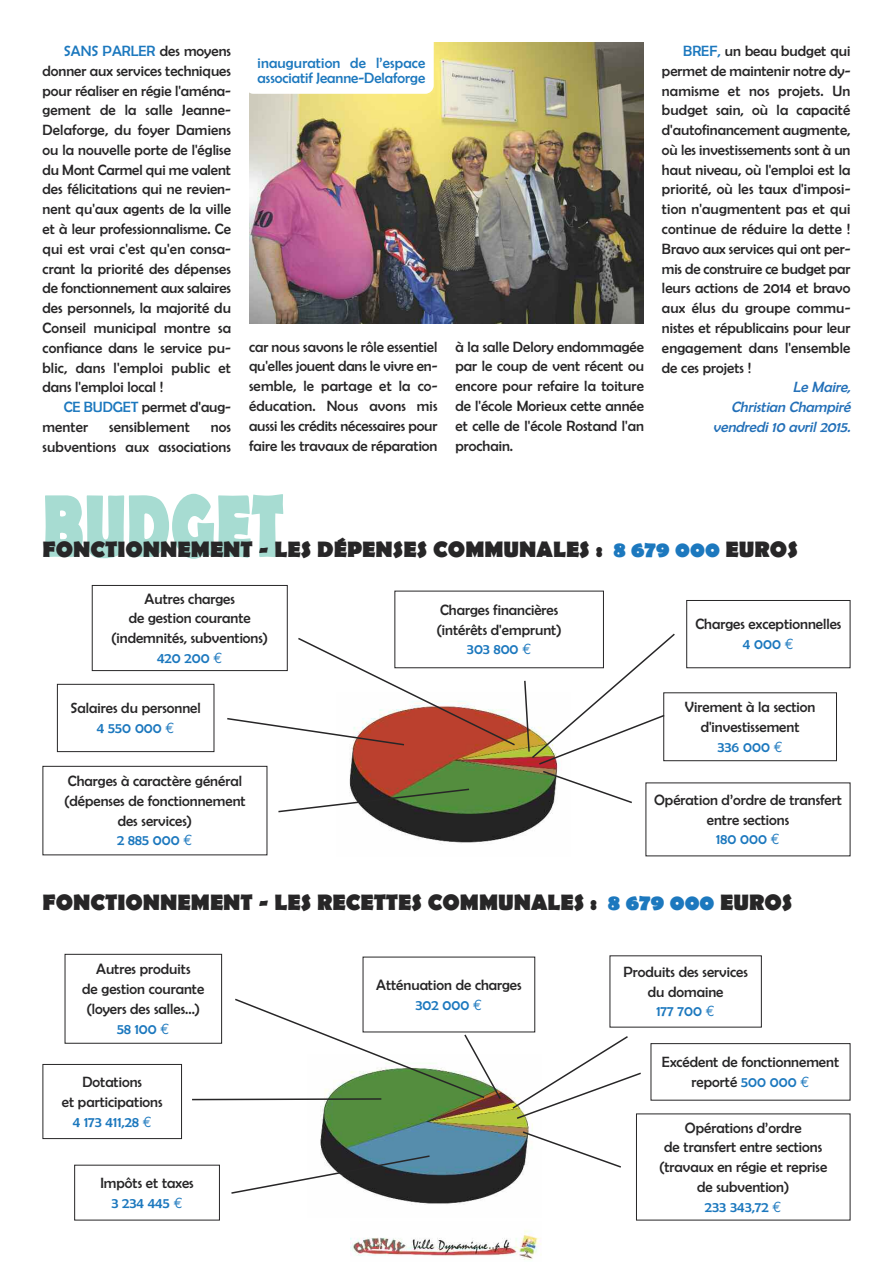
<style>
.page{position:relative;width:893px;height:1263px;background:#fff}
.page>*{position:absolute;margin:0;border:0;box-sizing:border-box;transform-origin:0 0}
.t1{font:700 22.5px "Berlin Sans FB";color:#272627}
.t2{font:15px/19.8px "Berlin Sans FB";color:#272627;text-align:center}
.t3{font:15px/15px "Berlin Sans FB";color:#1c78be}
.t4{font:italic 15px/19.8px "Berlin Sans FB";color:#2370b8;text-align:right}
.s1{color:#1c78be}
.s2{font-family:"Euro Mono";color:#1c78be}
</style>
<div class="page">
<img style="left:351px;top:1230px;width:190px;height:30px">
<svg style="left:45px;top:494px;width:206px;height:65px"></svg>
<img style="left:349px;top:718px;width:204px;height:126px">
<div style="left:57px;top:684px;width:157px;height:68px;border:1px solid #272627"></div>
<div style="left:686px;top:600px;width:164px;height:68px;border:1px solid #272627"></div>
<svg style="left:278px;top:788px;width:193px;height:25px"></svg>
<div style="left:43px;top:766px;width:224px;height:89px;border:1px solid #272627"></div>
<div style="left:92px;top:585px;width:196px;height:86px;border:1px solid #272627"></div>
<div style="left:663px;top:692px;width:174px;height:69px;border:1px solid #272627"></div>
<svg style="left:226px;top:636px;width:290px;height:111px"></svg>
<svg style="left:523px;top:632px;width:153px;height:172px"></svg>
<div style="left:651px;top:1043px;width:199px;height:57px;border:1px solid #272627"></div>
<div style="left:65px;top:954px;width:157px;height:89px;border:1px solid #272627"></div>
<div style="left:43px;top:1064px;width:139px;height:75px;border:1px solid #272627"></div>
<img style="left:320px;top:1089px;width:213px;height:116px">
<svg style="left:231px;top:1154px;width:200px;height:41px"></svg>
<svg style="left:191px;top:997px;width:311px;height:104px"></svg>
<svg style="left:511px;top:1036px;width:132px;height:84px"></svg>
<svg style="left:521px;top:1130px;width:100px;height:39px"></svg>
<img style="left:250px;top:43px;width:394px;height:280px">
<div style="left:245px;top:34px;width:189px;height:60px;background:#fff;border-radius:9px"></div>
<p class="t2" style="left:43px;top:41px;width:190px;text-align:justify;text-indent:21px"><span class="s1">SANS PARLER</span> des moyens donner aux services techniques pour réaliser en régie l'aména&shy;gement de la salle Jeanne-Delaforge, du foyer Damiens ou la nouvelle porte de l'église du Mont Carmel qui me valent des félicitations qui ne revien&shy;nent qu'aux agents de la ville et à leur professionnalisme. Ce qui est vrai c'est qu'en consa&shy;crant la priorité des dépenses de fonctionnement aux salaires des personnels, la majorité du Conseil municipal montre sa confiance dans le service pu&shy;blic, dans l'emploi public et dans l'emploi local !</p>
<p class="t2" style="left:43px;top:397px;width:190px;text-align:left;text-indent:21px"><span class="s1">CE BUDGET</span> permet d'aug&shy;menter</p>
<p class="t2" style="left:109px;top:417px;width:82px">sensiblement</p>
<p class="t2" style="left:43px;top:417px;width:190px;text-align:right">nos<br>subventions aux associations</p>
<p class="t3" style="left:258px;top:55px;width:169px">inauguration de l’espace associatif Jeanne-Delaforge</p>
<p class="t2" style="left:249px;top:337px;width:190px;text-align:justify">car nous savons le rôle essentiel qu'elles jouent dans le vivre en&shy;semble, le partage et la co&shy;éducation. Nous avons mis aussi les crédits nécessaires pour faire les travaux de réparation</p>
<p class="t2" style="left:455px;top:337px;width:190px;text-align:justify">à la salle Delory endommagée par le coup de vent récent ou encore pour refaire la toiture de l'école Morieux cette année et celle de l'école Rostand l'an prochain.</p>
<p class="t2" style="left:662px;top:41px;width:190px;text-align:justify;text-indent:21px"><span class="s1">BREF,</span> un beau budget qui permet de maintenir notre dy&shy;namisme et nos projets. Un budget sain, où la capacité d'autofinancement augmente, où les investissements sont à un haut niveau, où l'emploi est la priorité, où les taux d'imposi&shy;tion n'augmentent pas et qui continue de réduire la dette !<br>Bravo aux services qui ont per&shy;mis de construire ce budget par leurs actions de 2014 et bravo aux élus du groupe commu&shy;nistes et républicains pour leur engagement dans l'ensemble de ces projets !</p>
<p class="t4" style="left:713px;top:377px;width:143px">Le Maire,<br>Christian Champiré vendredi 10 avril 2015.</p>
<h1 class="t1" style="left:43px;top:536px;width:757px">FONCTIONNEMENT - LES DÉPENSES COMMUNALES : <span class="s1">8 679 000</span> EUROS</h1>
<p class="t2" style="left:111px;top:588px;width:158px">Autres charges<br>de gestion courante (indemnités, subventions)<br><span class="s1">420 200</span> <span class="s2">€</span></p>
<p class="t2" style="left:437px;top:600px;width:127px">Charges financières (intérêts d'emprunt)<br><span class="s1">303 800</span> <span class="s2">€</span></p>
<p class="t2" style="left:71px;top:698px;width:132px">Salaires du personnel<br><span class="s1">4 550 000</span> <span class="s2">€</span></p>
<p class="t2" style="left:64px;top:771px;width:183px">Charges à caractère général (dépenses de fonctionnement des services)<br><span class="s1">2 885 000</span> <span class="s2">€</span></p>
<p class="t2" style="left:695px;top:614px;width:148px">Charges exceptionnelles<br><span class="s1">4 000</span> <span class="s2">€</span></p>
<p class="t2" style="left:685px;top:697px;width:132px">Virement à la section d'investissement<br><span class="s1">336 000</span> <span class="s2">€</span></p>
<p class="t2" style="left:654px;top:790px;width:189px">Opération d’ordre de transfert entre sections<br><span class="s1">180 000</span> <span class="s2">€</span></p>
<h1 class="t1" style="left:43px;top:889px;width:751px">FONCTIONNEMENT - LES RECETTES COMMUNALES : <span class="s1">8 679 000</span> EUROS</h1>
<p class="t2" style="left:82px;top:959px;width:124px">Autres produits<br>de gestion courante (loyers des salles...)<br><span class="s1">58 100</span> <span class="s2">€</span></p>
<p class="t2" style="left:62px;top:1072px;width:102px">Dotations<br>et participations<br><span class="s1">4 173 411,28</span> <span class="s2">€</span></p>
<p class="t2" style="left:100px;top:1173px;width:95px">Impôts et taxes<br><span class="s1">3 234 445</span> <span class="s2">€</span></p>
<p class="t2" style="left:376px;top:975px;width:147px">Atténuation de charges<br><span class="s1">302 000</span> <span class="s2">€</span></p>
<p class="t2" style="left:623px;top:962px;width:126px">Produits des services du domaine<br><span class="s1">177 700</span> <span class="s2">€</span></p>
<p class="t2" style="left:662px;top:1052px;width:179px">Excédent de fonctionnement reporté <span class="s1">500 000</span> <span class="s2">€</span></p>
<p class="t2" style="left:659px;top:1117px;width:170px">Opérations d’ordre<br>de transfert entre sections (travaux en régie et reprise de subvention)<br><span class="s1">233 343,72</span> <span class="s2">€</span></p>
</div>
